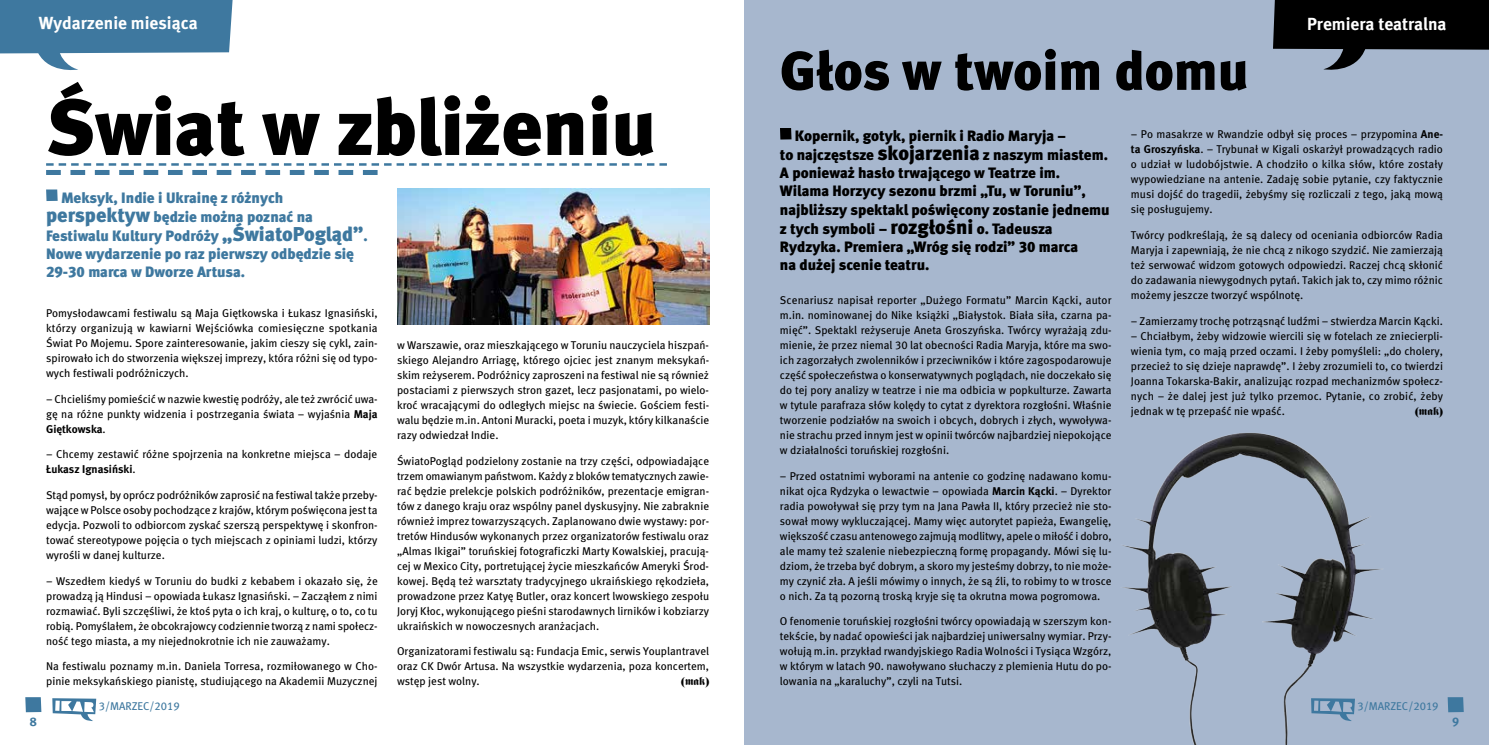
<style>
.page{position:relative;width:1489px;height:745px;background:#fff}
.page>*{position:absolute;margin:0;border:0;box-sizing:border-box;transform-origin:0 0}
.t1{font:79.5px "Meta Black CELF";color:#000}
.t2{font:54.62px "Meta Black CELF";color:#000}
.t3{font:17.5px "Meta Bold CELF";color:#fff}
.t4{font:15px/18.2px "Meta Black CELF";color:#000}
.t5{font:15px/18.5px "Meta Black CELF";color:#3e789f}
.t6{font:12.5px "Meta Bold CELF";color:#3e789f}
.t7{font:11.25px/15px "Meta Book CELF";color:#000;text-align:justify}
.t8{font:11.25px "Meta Bold CELF";color:#000}
.t9{font:11.25px "Meta Book CELF";color:#3e789f}
.t10{font:11.25px "Frankenstein";color:#000}
.s1{font-size:20px}
.s2{font-family:"Meta Bold CELF"}
.s3{font-family:"Meta Book CELF"}
</style>
<div class="page">
<img style="left:397px;top:188px;width:312px;height:137px">
<svg style="left:52px;top:698px;width:44px;height:23px"></svg>
<svg style="left:25px;top:697px;width:16px;height:14px"></svg>
<svg style="left:46px;top:189px;width:12px;height:12px"></svg>
<svg style="left:46px;top:163px;width:621px;height:12px"></svg>
<svg style="left:0;top:0;width:232px;height:70px"></svg>
<div style="left:744px;top:0;width:744px;height:744px;background:#a7b7ce"></div>
<svg style="left:1447px;top:697px;width:16px;height:14px"></svg>
<img style="left:1123px;top:433px;width:257px;height:311px">
<svg style="left:780px;top:128px;width:11px;height:11px"></svg>
<svg style="left:1273px;top:0;width:216px;height:75px"></svg>
<h3 class="t3" style="left:39px;top:12px;width:160px">Wydarzenie miesiąca</h3>
<h1 class="t1" style="left:46px;top:79px;width:611px">Świat w zbliżeniu</h1>
<p class="t6" style="left:30px;top:713px;width:9px">8</p>
<h3 class="t5" style="left:46px;top:188px;width:323px;text-indent:15px">Meksyk, Indie i Ukrainę z różnych <span class="s1">perspektyw</span> będzie można poznać na Festiwalu Kultury Podróży <span class="s1">„ŚwiatoPogląd”</span>.<br>Nowe wydarzenie po raz pierwszy odbędzie się 29-30 marca w Dworze Artusa.</h3>
<p class="t7" style="left:46px;top:305px;width:333px">Pomysłodawcami festiwalu są Maja Giętkowska i Łukasz Ignasiński, którzy organizują w kawiarni Wejściówka comiesięczne spotkania Świat Po Mojemu. Spore zainteresowanie, jakim cieszy się cykl, zain&shy;spirowało ich do stworzenia większej imprezy, która różni się od typo&shy;wych festiwali podróżniczych.</p>
<p class="t7" style="left:46px;top:391px;width:333px">– Chcieliśmy pomieścić w nazwie kwestię podróży, ale też zwrócić uwa&shy;gę na różne punkty widzenia i postrzegania świata – wyjaśnia <span class="s2">Maja</span></p>
<p class="t8" style="left:46px;top:421px;width:61px">Giętkowska<span class="s3">.</span></p>
<p class="t7" style="left:46px;top:446px;width:333px">– Chcemy zestawić różne spojrzenia na konkretne miejsca – dodaje</p>
<p class="t8" style="left:46px;top:462px;width:91px">Łukasz Ignasiński<span class="s3">.</span></p>
<p class="t7" style="left:46px;top:487px;width:333px">Stąd pomysł, by oprócz podróżników zaprosić na festiwal także przeby&shy;wające w Polsce osoby pochodzące z krajów, którym poświęcona jest ta edycja. Pozwoli to odbiorcom zyskać szerszą perspektywę i skonfron&shy;tować stereotypowe pojęcia o tych miejscach z opiniami ludzi, którzy wyrośli w danej kulturze.</p>
<p class="t7" style="left:46px;top:573px;width:333px">– Wszedłem kiedyś w Toruniu do budki z kebabem i okazało się, że prowadzą ją Hindusi – opowiada Łukasz Ignasiński. – Zacząłem z nimi rozmawiać. Byli szczęśliwi, że ktoś pyta o ich kraj, o kulturę, o to, co tu robią. Pomyślałem, że obcokrajowcy codziennie tworzą z nami społecz&shy;ność tego miasta, a my niejednokrotnie ich nie zauważamy.</p>
<p class="t7" style="left:46px;top:658px;width:333px">Na festiwalu poznamy m.in. Daniela Torresa, rozmiłowanego w Cho&shy;pinie meksykańskiego pianistę, studiującego na Akademii Muzycznej</p>
<p class="t9" style="left:99px;top:698px;width:83px">3/MARZEC/2019</p>
<p class="t7" style="left:397px;top:337px;width:314px">w Warszawie, oraz mieszkającego w Toruniu nauczyciela hiszpań&shy;skiego Alejandro Arriagę, którego ojciec jest znanym meksykań&shy;skim reżyserem. Podróżnicy zaproszeni na festiwal nie są również postaciami z pierwszych stron gazet, lecz pasjonatami, po wielo&shy;kroć wracającymi do odległych miejsc na świecie. Gościem festi&shy;walu będzie m.in. Antoni Muracki, poeta i muzyk, który kilkanaście razy odwiedzał Indie.</p>
<p class="t7" style="left:397px;top:453px;width:313px">ŚwiatoPogląd podzielony zostanie na trzy części, odpowiadające trzem omawianym państwom. Każdy z bloków tematycznych zawie&shy;rać będzie prelekcje polskich podróżników, prezentacje emigran&shy;tów z danego kraju oraz wspólny panel dyskusyjny. Nie zabraknie również imprez towarzyszących. Zaplanowano dwie wystawy: por&shy;tretów Hindusów wykonanych przez organizatorów festiwalu oraz „Almas Ikigai” toruńskiej fotograficzki Marty Kowalskiej, pracują&shy;cej w Mexico City, portretującej życie mieszkańców Ameryki Środ&shy;kowej. Będą też warsztaty tradycyjnego ukraińskiego rękodzieła, prowadzone przez Katyę Butler, oraz koncert lwowskiego zespołu Joryj Kłoc, wykonującego pieśni starodawnych lirników i kobziarzy ukraińskich w nowoczesnych aranżacjach.</p>
<p class="t7" style="left:397px;top:643px;width:313px">Organizatorami festiwalu są: Fundacja Emic, serwis Youplantravel oraz CK Dwór Artusa. Na wszystkie wydarzenia, poza koncertem, wstęp jest wolny.</p>
<p class="t10" style="left:681px;top:674px;width:29px">(mak)</p>
<h3 class="t3" style="left:1306px;top:13px;width:141px">Premiera teatralna</h3>
<h2 class="t2" style="left:780px;top:37px;width:470px">Głos w twoim domu</h2>
<p class="t4" style="left:780px;top:127px;width:331px;text-indent:15px">Kopernik, gotyk, piernik i Radio Maryja –<br>to najczęstsze <span class="s1">skojarzenia</span> z naszym miastem.<br>A ponieważ hasło trwającego w Teatrze im.<br>Wilama Horzycy sezonu brzmi „Tu, w Toruniu”, najbliższy spektakl poświęcony zostanie jednemu z tych symboli – <span class="s1">rozgłośni</span> o. Tadeusza Rydzyka. Premiera „Wróg się rodzi” 30 marca<br>na dużej scenie teatru.</p>
<p class="t7" style="left:1130px;top:127px;width:313px">– Po masakrze w Rwandzie odbył się proces – przypomina <span class="s2">Ane&shy;ta Groszyńska</span>. – Trybunał w Kigali oskarżył prowadzących radio o udział w ludobójstwie. A chodziło o kilka słów, które zostały wypowiedziane na antenie. Zadaję sobie pytanie, czy faktycznie musi dojść do tragedii, żebyśmy się rozliczali z tego, jaką mową się posługujemy.</p>
<p class="t7" style="left:1130px;top:227px;width:313px">Twórcy podkreślają, że są dalecy od oceniania odbiorców Radia Maryja i zapewniają, że nie chcą z nikogo szydzić. Nie zamierzają też serwować widzom gotowych odpowiedzi. Raczej chcą skłonić do zadawania niewygodnych pytań. Takich jak to, czy mimo różnic możemy jeszcze tworzyć wspólnotę.</p>
<p class="t7" style="left:1130px;top:313px;width:313px">– Zamierzamy trochę potrząsnąć ludźmi – stwierdza Marcin Kącki.</p>
<p class="t7" style="left:1130px;top:328px;width:313px">– Chciałbym, żeby widzowie wiercili się w fotelach ze zniecierpli&shy;wienia tym, co mają przed oczami. I żeby pomyśleli: „do cholery, przecież to się dzieje naprawdę”. I żeby zrozumieli to, co twierdzi Joanna Tokarska-Bakir, analizując rozpad mechanizmów społecz&shy;nych – że dalej jest już tylko przemoc. Pytanie, co zrobić, żeby jednak w tę przepaść nie wpaść.</p>
<p class="t7" style="left:780px;top:292px;width:333px">Scenariusz napisał reporter „Dużego Formatu” Marcin Kącki, autor m.in. nominowanej do Nike książki „Białystok. Biała siła, czarna pa&shy;mięć”. Spektakl reżyseruje Aneta Groszyńska. Twórcy wyrażają zdu&shy;mienie, że przez niemal 30 lat obecności Radia Maryja, które ma swo&shy;ich zagorzałych zwolenników i przeciwników i które zagospodarowuje część społeczeństwa o konserwatywnych poglądach, nie doczekało się do tej pory analizy w teatrze i nie ma odbicia w popkulturze. Zawarta w tytule parafraza słów kolędy to cytat z dyrektora rozgłośni. Właśnie tworzenie podziałów na swoich i obcych, dobrych i złych, wywoływa&shy;nie strachu przed innym jest w opinii twórców najbardziej niepokojące w działalności toruńskiej rozgłośni.</p>
<p class="t7" style="left:780px;top:468px;width:333px">– Przed ostatnimi wyborami na antenie co godzinę nadawano komu&shy;nikat ojca Rydzyka o lewactwie – opowiada <span class="s2">Marcin Kącki</span>. – Dyrektor radia powoływał się przy tym na Jana Pawła II, który przecież nie sto&shy;sował mowy wykluczającej. Mamy więc autorytet papieża, Ewangelię, większość czasu antenowego zajmują modlitwy, apele o miłość i dobro, ale mamy też szalenie niebezpieczną formę propagandy. Mówi się lu&shy;dziom, że trzeba być dobrym, a skoro my jesteśmy dobrzy, to nie może&shy;my czynić zła. A jeśli mówimy o innych, że są źli, to robimy to w trosce o nich. Za tą pozorną troską kryje się ta okrutna mowa pogromowa.</p>
<p class="t7" style="left:780px;top:613px;width:333px">O fenomenie toruńskiej rozgłośni twórcy opowiadają w szerszym kon&shy;tekście, by nadać opowieści jak najbardziej uniwersalny wymiar. Przy&shy;wołują m.in. przykład rwandyjskiego Radia Wolności i Tysiąca Wzgórz, w którym w latach 90. nawoływano słuchaczy z plemienia Hutu do po&shy;lowania na „karaluchy”, czyli na Tutsi.</p>
<p class="t10" style="left:1414px;top:404px;width:29px">(mak)</p>
<p class="t9" style="left:1357px;top:698px;width:83px">3/MARZEC/2019</p>
<p class="t6" style="left:1451px;top:713px;width:8px">9</p>
</div>
